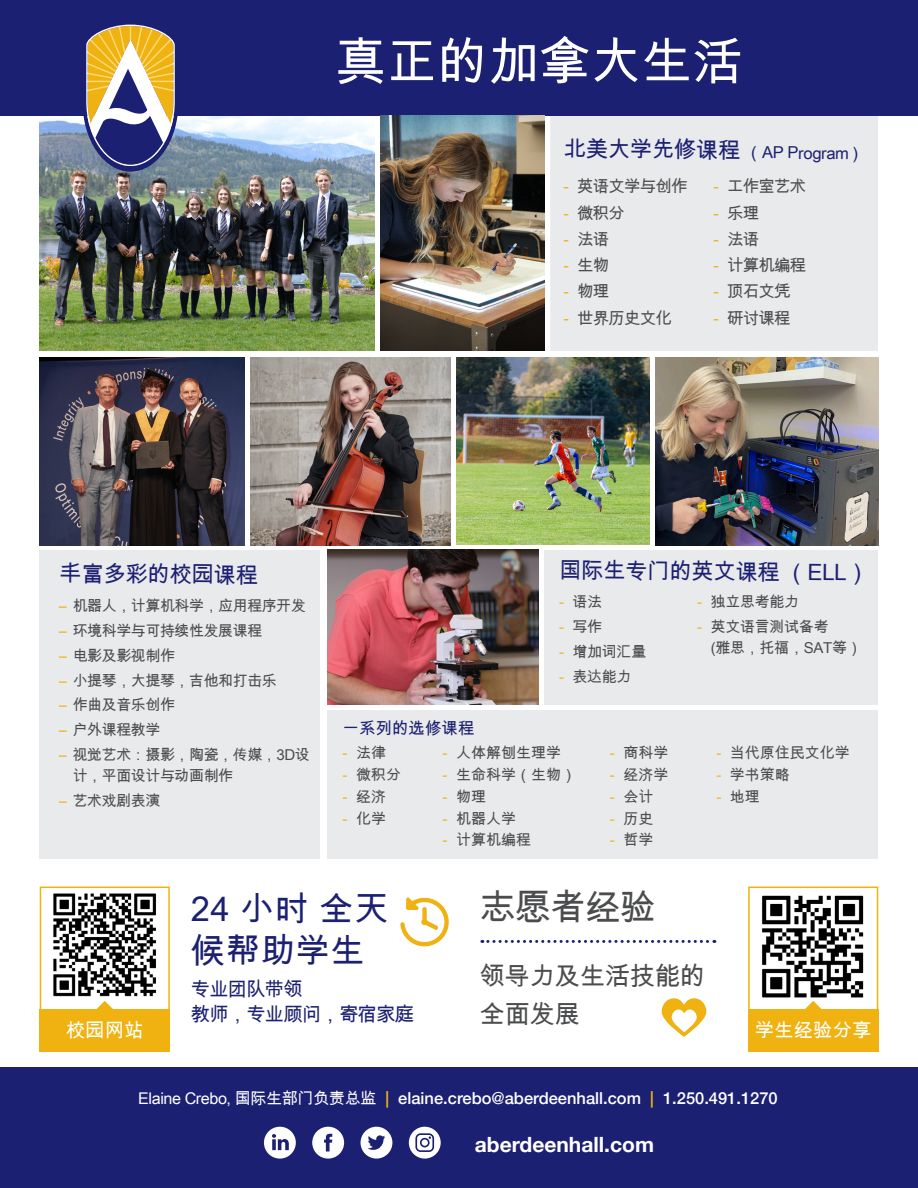
<style>
.page{position:relative;width:918px;height:1188px;background:#fff}
.page>*{position:absolute;margin:0;border:0;box-sizing:border-box;transform-origin:0 0}
.t1{font:51px "Arial Unicode MS";color:#fff}
.t2{font:36px "Arial Unicode MS";letter-spacing:-.025em;color:#4b4c4d}
.t3{font:34.5px/41.4px "Arial Unicode MS";letter-spacing:.01em;color:#1c2072}
.t4{font:25.5px/38px "Arial Unicode MS";letter-spacing:-.02em;color:#4b4c4d}
.t5{font:22.5px "Arial Unicode MS";color:#1c2072}
.t6{font:700 21px "Helvetica Neue";color:#fff}
.t7{font:19.5px "Arial Unicode MS";letter-spacing:-.05em;color:#1c2072}
.t8{font:19.5px "Arial Unicode MS";color:#fff}
.t9{font:500 16.5px "Helvetica Neue";color:#fff}
.t10{font:16.5px "Arial Unicode MS";letter-spacing:-.05em;color:#4b4c4d}
.t11{font:16.5px "Arial Unicode MS";color:#1c2072}
.t12{font:15px/21px "Arial Unicode MS";letter-spacing:-.03em;color:#4b4c4d}
.t13{font:15px "Arial Unicode MS";color:#4b4c4d}
.s1{font-size:22.5px}
.s2{color:#efb211}
.s3{font-family:"Arial Unicode MS";font-weight:400;font-size:16.2px}
</style>
<div class="page">
<img style="left:53px;top:893px;width:103px;height:104px">
<div style="left:40px;top:1010px;width:130px;height:42px;background:#efb211"></div>
<img style="left:753px;top:886px;width:120px;height:112px">
<img style="left:456px;top:357px;width:194px;height:188px">
<img style="left:40px;top:116px;width:334px;height:235px">
<div style="left:40px;top:550px;width:280px;height:309px;background:#e9eaeb"></div>
<div style="left:551px;top:116px;width:327px;height:235px;background:#e9eaeb"></div>
<div style="left:544px;top:550px;width:334px;height:155px;background:#e9eaeb"></div>
<div style="left:327px;top:710px;width:551px;height:149px;background:#e9eaeb"></div>
<div style="left:0;top:1067px;width:918px;height:121px;background:#1c2072"></div>
<div style="left:0;top:0;width:918px;height:116px;background:#1c2072"></div>
<svg style="left:83px;top:24px;width:95px;height:148px"></svg>
<svg style="left:264px;top:1127px;width:32px;height:32px"></svg>
<svg style="left:361px;top:1127px;width:31px;height:32px"></svg>
<svg style="left:312px;top:1127px;width:32px;height:32px"></svg>
<svg style="left:409px;top:1127px;width:32px;height:32px"></svg>
<img style="left:251px;top:357px;width:199px;height:188px">
<img style="left:380px;top:116px;width:164px;height:235px">
<img style="left:655px;top:357px;width:223px;height:188px">
<img style="left:327px;top:550px;width:212px;height:155px">
<img style="left:40px;top:357px;width:205px;height:188px">
<svg style="left:400px;top:897px;width:49px;height:50px"></svg>
<svg style="left:662px;top:998px;width:44px;height:39px"></svg>
<svg style="left:482px;top:940px;width:233px;height:3px"></svg>
<svg style="left:96px;top:1001px;width:18px;height:9px"></svg>
<div style="left:40px;top:887px;width:130px;height:137px;border:2px solid #efb211"></div>
<div style="left:748px;top:1010px;width:130px;height:42px;background:#efb211"></div>
<svg style="left:804px;top:1001px;width:18px;height:9px"></svg>
<div style="left:748px;top:887px;width:130px;height:137px;border:2px solid #efb211"></div>
<p class="t1" style="left:335px;top:25px;width:409px">真正的加拿大生活</p>
<p class="t11" style="left:564px;top:137px;width:296px;rotate:1deg"><span class="s1">北美大学先修课程</span> （AP Program )</p>
<p class="t10" style="left:564px;top:175px;width:126px"><span class="s2">-</span> 英语文学与创作</p>
<p class="t10" style="left:564px;top:201px;width:63px"><span class="s2">-</span> 微积分</p>
<p class="t10" style="left:564px;top:227px;width:47px"><span class="s2">-</span> 法语</p>
<p class="t10" style="left:564px;top:253px;width:47px"><span class="s2">-</span> 生物</p>
<p class="t10" style="left:564px;top:280px;width:47px"><span class="s2">-</span> 物理</p>
<p class="t10" style="left:564px;top:306px;width:110px"><span class="s2">-</span> 世界历史文化</p>
<p class="t10" style="left:714px;top:175px;width:94px"><span class="s2">-</span> 工作室艺术</p>
<p class="t10" style="left:714px;top:201px;width:47px"><span class="s2">-</span> 乐理</p>
<p class="t10" style="left:714px;top:227px;width:47px"><span class="s2">-</span> 法语</p>
<p class="t10" style="left:714px;top:253px;width:94px"><span class="s2">-</span> 计算机编程</p>
<p class="t10" style="left:714px;top:280px;width:79px"><span class="s2">-</span> 顶石文凭</p>
<p class="t10" style="left:714px;top:306px;width:79px"><span class="s2">-</span> 研讨课程</p>
<p class="t5" style="left:60px;top:556px;width:200px;rotate:1deg">丰富多彩的校园课程</p>
<p class="t12" style="left:59px;top:595px;width:248px"><span class="s2">–</span> 机器人，计算机科学，应用程序开发</p>
<p class="t12" style="left:59px;top:620px;width:205px"><span class="s2">–</span> 环境科学与可持续性发展课程</p>
<p class="t12" style="left:59px;top:645px;width:117px"><span class="s2">–</span> 电影及影视制作</p>
<p class="t12" style="left:59px;top:669px;width:219px"><span class="s2">–</span> 小提琴，大提琴，吉他和打击乐</p>
<p class="t12" style="left:59px;top:694px;width:117px"><span class="s2">–</span> 作曲及音乐创作</p>
<p class="t12" style="left:59px;top:719px;width:103px"><span class="s2">–</span> 户外课程教学</p>
<p class="t12" style="left:73px;top:744px;width:238px;text-indent:-14px"><span class="s2">–</span> 视觉艺术：摄影，陶瓷，传媒，3D设计，平面设计与动画制作</p>
<p class="t12" style="left:59px;top:790px;width:103px"><span class="s2">–</span> 艺术戏剧表演</p>
<p class="t5" style="left:560px;top:552px;width:311px;rotate:1deg">国际生专门的英文课程 （ELL）</p>
<p class="t12" style="left:559px;top:591px;width:45px"><span class="s2">-</span> 语法</p>
<p class="t12" style="left:559px;top:616px;width:45px"><span class="s2">-</span> 写作</p>
<p class="t12" style="left:559px;top:641px;width:89px"><span class="s2">-</span> 增加词汇量</p>
<p class="t12" style="left:559px;top:665px;width:74px"><span class="s2">-</span> 表达能力</p>
<p class="t12" style="left:697px;top:591px;width:103px"><span class="s2">-</span> 独立思考能力</p>
<p class="t12" style="left:711px;top:616px;width:152px;text-indent:-14px"><span class="s2">-</span> 英文语言测试备考<br>(雅思，托福，SAT等）</p>
<p class="t11" style="left:343px;top:716px;width:134px">一系列的选修课程</p>
<p class="t13" style="left:442px;top:742px;width:120px"><span class="s2">-</span> 人体解刨生理学</p>
<p class="t12" style="left:442px;top:764px;width:135px"><span class="s2">-</span> 生命科学（生物）</p>
<p class="t12" style="left:442px;top:786px;width:45px"><span class="s2">-</span> 物理</p>
<p class="t12" style="left:442px;top:808px;width:75px"><span class="s2">-</span> 机器人学</p>
<p class="t12" style="left:442px;top:829px;width:90px"><span class="s2">-</span> 计算机编程</p>
<p class="t12" style="left:343px;top:742px;width:45px"><span class="s2">-</span> 法律</p>
<p class="t12" style="left:343px;top:764px;width:60px"><span class="s2">-</span> 微积分</p>
<p class="t12" style="left:343px;top:786px;width:45px"><span class="s2">-</span> 经济</p>
<p class="t12" style="left:343px;top:808px;width:45px"><span class="s2">-</span> 化学</p>
<p class="t12" style="left:610px;top:742px;width:60px"><span class="s2">-</span> 商科学</p>
<p class="t12" style="left:610px;top:764px;width:60px"><span class="s2">-</span> 经济学</p>
<p class="t12" style="left:610px;top:786px;width:45px"><span class="s2">-</span> 会计</p>
<p class="t12" style="left:610px;top:808px;width:45px"><span class="s2">-</span> 历史</p>
<p class="t12" style="left:610px;top:829px;width:45px"><span class="s2">-</span> 哲学</p>
<p class="t13" style="left:716px;top:742px;width:135px"><span class="s2">-</span> 当代原住民文化学</p>
<p class="t12" style="left:716px;top:764px;width:75px"><span class="s2">-</span> 学书策略</p>
<p class="t12" style="left:716px;top:786px;width:45px"><span class="s2">-</span> 地理</p>
<p class="t3" style="left:191px;top:888px;width:199px">24 小时 全天候帮助学生</p>
<p class="t2" style="left:480px;top:882px;width:178px">志愿者经验</p>
<p class="t4" style="left:480px;top:956px;width:227px">领导力及生活技能的全面发展</p>
<p class="t7" style="left:191px;top:975px;width:114px">专业团队带领</p>
<p class="t7" style="left:191px;top:999px;width:225px">教师，专业顾问，寄宿家庭</p>
<p class="t8" style="left:66px;top:1016px;width:80px">校园网站</p>
<p class="t8" style="left:755px;top:1016px;width:119px">学生经验分享</p>
<p class="t9" style="left:138px;top:1085px;width:641px"><span class="s3">Elaine Crebo, 国际生部门负责总监</span> <span class="s2">|</span> elaine.crebo@aberdeenhall.com <span class="s2">|</span> 1.250.491.1270</p>
<p class="t6" style="left:475px;top:1128px;width:181px">aberdeenhall.com</p>
</div>
